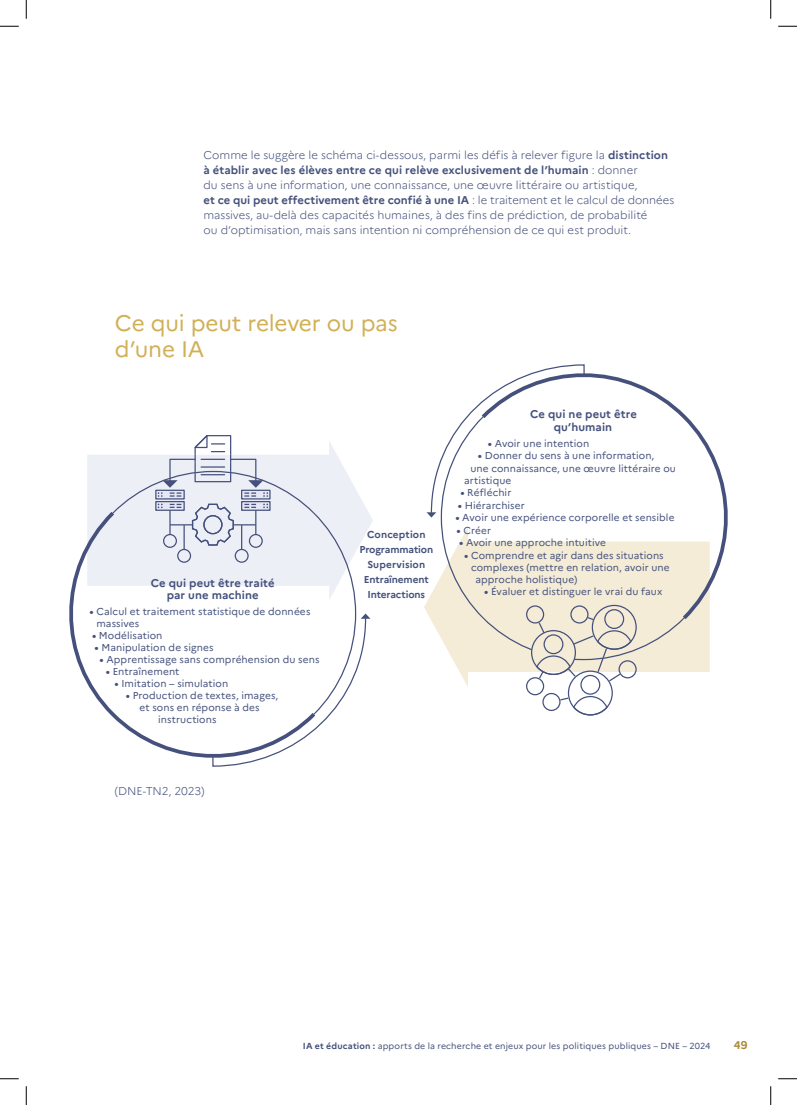
<style>
.page{position:relative;width:797px;height:1105px;background:#fff}
.page>*{position:absolute;margin:0;border:0;box-sizing:border-box;transform-origin:0 0}
.t1{font:22.5px/26.2px "Marianne";letter-spacing:-.01em;color:#d1b057}
.t2{font:300 11.25px/15px "Marianne";color:#45517c}
.t3{font:700 11.25px/12.5px "Marianne";letter-spacing:.01em;color:#45517c;text-align:center}
.t4{font:700 11.25px "Marianne";color:#ab8c3c}
.t5{font:10px/12px "Marianne";letter-spacing:.01em;color:#45517c}
.t6{font:700 10px/15px "Marianne";letter-spacing:-.01em;color:#45517c;text-align:center}
.t7{font:8.75px "Marianne";letter-spacing:.015em;color:#45517c}
.s1{font-weight:700}
</style>
<div class="page">
<svg style="left:424px;top:577px;width:285px;height:110px"></svg>
<svg style="left:87px;top:442px;width:286px;height:108px"></svg>
<svg style="left:441px;top:517px;width:269px;height:143px;fill:#f4ecd6"></svg>
<svg style="left:87px;top:471px;width:269px;height:142px;fill:#edeff7"></svg>
<svg style="left:426px;top:405px;width:52px;height:112px"></svg>
<svg style="left:319px;top:613px;width:51px;height:113px"></svg>
<div style="left:526px;top:677px;width:18px;height:18px;border:1px solid #45517c;border-radius:50%"></div>
<div style="left:618px;top:660px;width:18px;height:18px;border:1px solid #45517c;border-radius:50%"></div>
<svg style="left:531px;top:623px;width:101px;height:93px"></svg>
<div style="left:155px;top:490px;width:30px;height:9px;border:1px solid #45517c"></div>
<svg style="left:157px;top:503px;width:13px;height:5px"></svg>
<div style="left:155px;top:501px;width:30px;height:10px;border:1px solid #45517c"></div>
<svg style="left:158px;top:504px;width:5px;height:4px"></svg>
<div style="left:241px;top:490px;width:29px;height:9px;border:1px solid #45517c"></div>
<div style="left:242px;top:502px;width:28px;height:8px;background:#e5e7f4"></div>
<div style="left:241px;top:501px;width:29px;height:10px;border:1px solid #45517c"></div>
<svg style="left:263px;top:504px;width:5px;height:4px"></svg>
<svg style="left:170px;top:503px;width:86px;height:5px"></svg>
<svg style="left:158px;top:435px;width:110px;height:62px"></svg>
<svg style="left:478px;top:364px;width:250px;height:259px"></svg>
<svg style="left:69px;top:508px;width:250px;height:259px"></svg>
<svg style="left:0;top:25px;width:19px;height:2px"></svg>
<svg style="left:778px;top:25px;width:19px;height:2px"></svg>
<svg style="left:0;top:1078px;width:19px;height:1px"></svg>
<svg style="left:778px;top:1078px;width:19px;height:1px"></svg>
<svg style="left:25px;top:0;width:2px;height:19px"></svg>
<svg style="left:25px;top:1086px;width:2px;height:19px"></svg>
<svg style="left:770px;top:0;width:1px;height:19px"></svg>
<svg style="left:770px;top:1086px;width:1px;height:19px"></svg>
<p class="t2" style="left:203px;top:147px;width:472px">Comme le suggère le schéma ci-dessous, parmi les défis à relever figure la <span class="s1">distinction à établir avec les élèves entre ce qui relève exclusivement de l’humain</span> : donner<br>du sens à une information, une connaissance, une œuvre littéraire ou artistique,<br><span class="s1">et ce qui peut effectivement être confié à une IA</span> : le traitement et le calcul de données massives, au-delà des capacités humaines, à des fins de prédiction, de probabilité<br>ou d’optimisation, mais sans intention ni compréhension de ce qui est produit.</p>
<h1 class="t1" style="left:115px;top:310px;width:284px">Ce qui peut relever ou pas d’une IA</h1>
<p class="t3" style="left:151px;top:577px;width:125px">Ce qui peut être traité par une machine</p>
<p class="t5" style="left:96px;top:606px;width:215px;text-indent:-7px"><span class="s1">•</span> Calcul et traitement statistique de données massives</p>
<p class="t5" style="left:92px;top:630px;width:72px"><span class="s1">•</span> Modélisation</p>
<p class="t5" style="left:94px;top:642px;width:121px"><span class="s1">•</span> Manipulation de signes</p>
<p class="t5" style="left:99px;top:654px;width:221px"><span class="s1">•</span> Apprentissage sans compréhension du sens</p>
<p class="t5" style="left:106px;top:666px;width:75px"><span class="s1">•</span> Entraînement</p>
<p class="t5" style="left:114px;top:678px;width:115px"><span class="s1">•</span> Imitation – simulation</p>
<p class="t5" style="left:126px;top:690px;width:154px"><span class="s1">•</span> Production de textes, images,</p>
<p class="t5" style="left:139px;top:702px;width:122px">et sons en réponse à des</p>
<p class="t5" style="left:158px;top:714px;width:60px">instructions</p>
<p class="t6" style="left:359px;top:527px;width:75px">Conception<br>Programmation<br>Supervision<br>Entraînement<br>Interactions</p>
<p class="t3" style="left:530px;top:408px;width:108px">Ce qui ne peut être qu’humain</p>
<p class="t5" style="left:488px;top:437px;width:103px"><span class="s1">•</span> Avoir une intention</p>
<p class="t5" style="left:478px;top:449px;width:178px"><span class="s1">•</span> Donner du sens à une information,</p>
<p class="t5" style="left:470px;top:462px;width:207px">une connaissance, une œuvre littéraire ou</p>
<p class="t5" style="left:464px;top:474px;width:49px">artistique</p>
<p class="t5" style="left:460px;top:486px;width:52px"><span class="s1">•</span> Réfléchir</p>
<p class="t5" style="left:458px;top:499px;width:68px"><span class="s1">•</span> Hiérarchiser</p>
<p class="t5" style="left:455px;top:511px;width:220px"><span class="s1">•</span> Avoir une expérience corporelle et sensible</p>
<p class="t5" style="left:456px;top:524px;width:36px"><span class="s1">•</span> Créer</p>
<p class="t5" style="left:459px;top:536px;width:148px"><span class="s1">•</span> Avoir une approche intuitive</p>
<p class="t5" style="left:464px;top:549px;width:201px"><span class="s1">•</span> Comprendre et agir dans des situations</p>
<p class="t5" style="left:471px;top:561px;width:200px">complexes (mettre en relation, avoir une</p>
<p class="t5" style="left:475px;top:573px;width:103px">approche holistique)</p>
<p class="t5" style="left:484px;top:585px;width:180px"><span class="s1">•</span> Évaluer et distinguer le vrai du faux</p>
<p class="t2" style="left:115px;top:783px;width:91px">(DNE-TN2, 2023)</p>
<p class="t7" style="left:303px;top:1041px;width:409px"><span class="s1">IA et éducation :</span> apports de la recherche et enjeux pour les politiques publiques – DNE – 2024</p>
<p class="t4" style="left:733px;top:1038px;width:15px">49</p>
</div>
